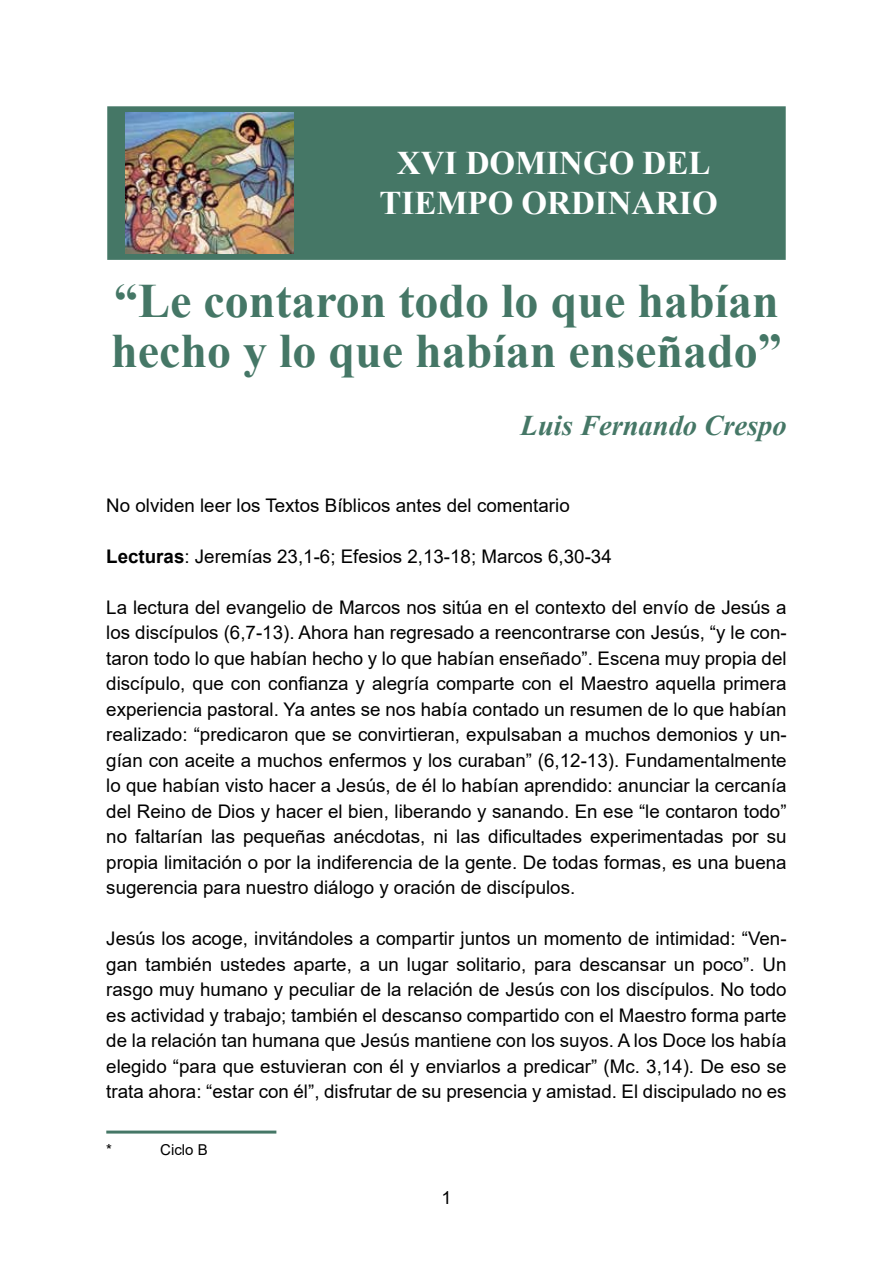
<style>
.page{position:relative;width:893px;height:1263px;background:#fff}
.page>*{position:absolute;margin:0;border:0;box-sizing:border-box;transform-origin:0 0}
.t1{font:700 48px/49.5px "Times New Roman";color:#457766}
.t2{font:700 33px/39.6px "Times New Roman";color:#fff;text-align:center}
.t3{font:italic 700 28.5px "Times New Roman";color:#457766}
.t4{font:18.75px/25.5px "Arial";color:#000;text-align:justify}
.t5{font:18px "Arial";color:#000}
.t6{font:15px "Arial";color:#000}
.s1{font-weight:700}
</style>
<div class="page">
<hr style="left:106px;top:1130px;width:170px;height:3px;background:#457766">
<div style="left:107px;top:106px;width:679px;height:154px;background:#457766"></div>
<img style="left:125px;top:112px;width:168px;height:142px">
<h2 class="t2" style="left:379px;top:143px;width:340px">XVI DOMINGO DEL<br>TIEMPO ORDINARIO</h2>
<h1 class="t1" style="left:111px;top:275px;width:672px">“Le contaron todo lo que habían hecho y lo que habían enseñado”</h1>
<h3 class="t3" style="left:521px;top:406px;width:268px">Luis Fernando Crespo</h3>
<p class="t4" style="left:106px;top:492px;width:465px">No olviden leer los Textos Bíblicos antes del comentario</p>
<p class="t4" style="left:106px;top:543px;width:507px"><span class="s1">Lecturas</span>: Jeremías 23,1-6; Efesios 2,13-18; Marcos 6,30-34</p>
<p class="t4" style="left:106px;top:594px;width:682px">La lectura del evangelio de Marcos nos sitúa en el contexto del envío de Jesús a los discípulos (6,7-13). Ahora han regresado a reencontrarse con Jesús, “y le con&shy;taron todo lo que habían hecho y lo que habían enseñado”. Escena muy propia del discípulo, que con confianza y alegría comparte con el Maestro aquella primera experiencia pastoral. Ya antes se nos había contado un resumen de lo que habían realizado: “predicaron que se convirtieran, expulsaban a muchos demonios y un&shy;gían con aceite a muchos enfermos y los curaban” (6,12-13). Fundamentalmente lo que habían visto hacer a Jesús, de él lo habían aprendido: anunciar la cercanía del Reino de Dios y hacer el bien, liberando y sanando. En ese “le contaron todo” no faltarían las pequeñas anécdotas, ni las dificultades experimentadas por su propia limitación o por la indiferencia de la gente. De todas formas, es una buena sugerencia para nuestro diálogo y oración de discípulos.</p>
<p class="t4" style="left:106px;top:926px;width:682px">Jesús los acoge, invitándoles a compartir juntos un momento de intimidad: “Ven&shy;gan también ustedes aparte, a un lugar solitario, para descansar un poco”. Un rasgo muy humano y peculiar de la relación de Jesús con los discípulos. No todo es actividad y trabajo; también el descanso compartido con el Maestro forma parte de la relación tan humana que Jesús mantiene con los suyos. A los Doce los había elegido “para que estuvieran con él y enviarlos a predicar” (Mc. 3,14). De eso se trata ahora: “estar con él”, disfrutar de su presencia y amistad. El discipulado no es</p>
<p class="t6" style="left:106px;top:1139px;width:7px">*</p>
<p class="t6" style="left:160px;top:1139px;width:49px">Ciclo B</p>
<p class="t5" style="left:441px;top:1185px;width:12px">1</p>
</div>
